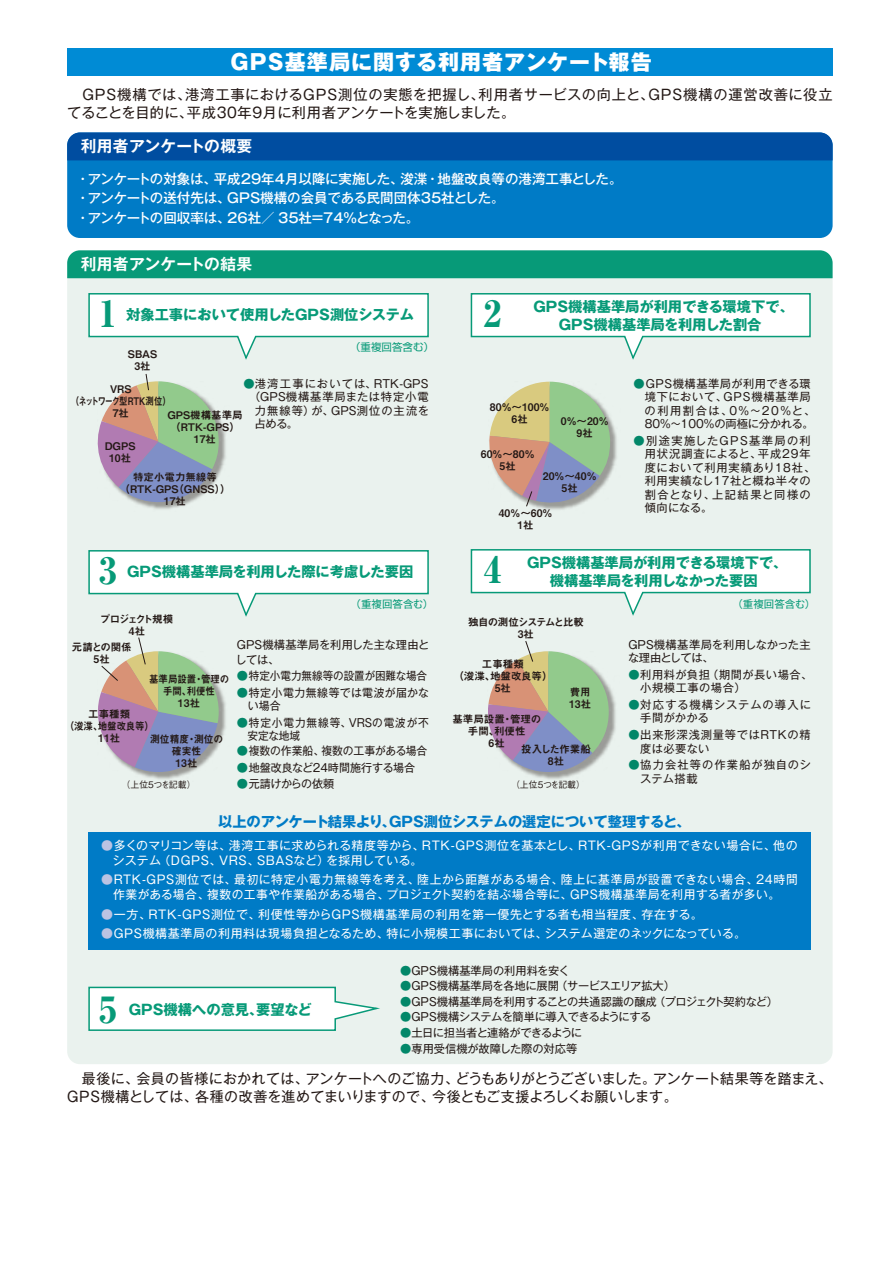
<style>
.page{position:relative;width:893px;height:1263px;background:#fff}
.page>*{position:absolute;margin:0;border:0;box-sizing:border-box;transform-origin:0 0}
.t1{font:800 36.3px "Ryumin Pro";color:#079a78}
.t2{font:800 21px "Gothic MB101 Pro";letter-spacing:.05em;color:#fff}
.t3{font:700 15.75px "Gothic MB101 Pro De";letter-spacing:.02em;color:#fff}
.t4{font:700 14.25px "Gothic MB101 Pro";color:#079a78}
.t5{font:14.25px/18px "Gothic MB101 Pro";letter-spacing:.005em;color:#231815}
.t6{font:14.25px/18px "Gothic MB101 Pro";letter-spacing:.05em;color:#231815}
.t7{font:700 14.25px "Gothic MB101 Pro";color:#007bc6}
.t8{font:500 13.5px/19.5px "Gothic MB101 Pro";color:#fff}
.t9{font:12px/15px "Gothic MB101 Pro";letter-spacing:.045em;color:#fff}
.t10{font:11.25px/15px "Gothic MB101 Pro";color:#231815}
.t11{font:11.25px/13.5px "Gothic MB101 Pro";letter-spacing:.065em;color:#231815}
.t12{font:11.25px/13.5px "Gothic MB101 Pro";letter-spacing:.045em;color:#231815}
.t13{font:11.25px/13.5px "Gothic MB101 Pro";letter-spacing:.09em;color:#231815}
.t14{font:11.25px/13.5px "Gothic MB101 Pro";letter-spacing:.05em;color:#231815}
.t15{font:11.25px "Gothic MB101 Pro";letter-spacing:-.03em;color:#231815}
.t16{font:11.25px/13.5px "Gothic MB101 Pro";letter-spacing:.07em;color:#231815;scale:.95 1}
.t17{font:11.25px/13.5px "Gothic MB101 Pro";letter-spacing:.08em;color:#231815}
.t18{font:11.25px/13.5px "Gothic MB101 Pro";letter-spacing:.035em;color:#231815}
.t19{font:11.25px "Gothic MB101 Pro";color:#231815;scale:.94 1}
.t20{font:11.25px "Gothic MB101 Pro";color:#231815;scale:.96 1}
.t21{font:11.25px "Gothic MB101 Pro";letter-spacing:-.065em;color:#231815}
.t22{font:11.25px "Gothic MB101 Pro";letter-spacing:.07em;color:#231815}
.t23{font:10.5px/12px "Midashi Go Pro MB31";color:#231815;text-align:center}
.t24{font:10.5px/12px "Midashi Go Pro MB31";color:#231815;text-align:center;scale:.9 1}
.t25{font:10.5px "Gothic MB101 Pro";color:#079a78}
.t26{font:10.5px/12px "Midashi Go Pro MB31";color:#231815;text-align:center;scale:.93 1}
.t27{font:10.5px/12px "Midashi Go Pro MB31";letter-spacing:-.08em;color:#231815;text-align:center}
.t28{font:10.5px/12px "Midashi Go Pro MB31";letter-spacing:-.09em;color:#231815;text-align:center}
.t29{font:10.5px "Shin Go Pro";color:#079a78}
.t30{font:500 9px "Gothic BBB Pro";letter-spacing:-.015em;color:#231815}
.s1{color:#028769}
.s2{color:#bbc3e3}
</style>
<div class="page">
<div style="left:67px;top:268px;width:766px;height:796px;background:#eaf2ee;border-radius:13px"></div>
<div style="left:89px;top:832px;width:722px;height:117px;background:#007bc6"></div>
<div style="left:67px;top:48px;width:765px;height:27px;background:#008bd5"></div>
<div style="left:67px;top:132px;width:766px;height:106px;background:#007bc6;border-radius:13px"></div>
<div style="left:67px;top:132px;width:766px;height:28px;background:#004da0"></div>
<div style="left:67px;top:250px;width:766px;height:28px;background:#079a78"></div>
<svg style="left:88px;top:293px;width:341px;height:67px"></svg>
<svg style="left:88px;top:550px;width:341px;height:67px"></svg>
<svg style="left:88px;top:986px;width:292px;height:45px;background:#e9f5f2"></svg>
<svg style="left:470px;top:293px;width:341px;height:67px"></svg>
<svg style="left:470px;top:549px;width:341px;height:67px"></svg>
<img style="left:219px;top:416px;width:7px;height:59px">
<img style="left:147px;top:686px;width:79px;height:93px">
<img style="left:545px;top:686px;width:71px;height:93px">
<img style="left:536px;top:381px;width:81px;height:129px">
<svg style="left:97px;top:373px;width:122px;height:136px"></svg>
<svg style="left:489px;top:382px;width:121px;height:125px"></svg>
<svg style="left:97px;top:637px;width:122px;height:140px"></svg>
<svg style="left:488px;top:641px;width:121px;height:137px"></svg>
<h2 class="t2" style="left:230px;top:44px;width:423px">GPS基準局に関する利用者アンケート報告</h2>
<p class="t6" style="left:67px;top:84px;width:767px">　GPS機構では、港湾工事におけるGPS測位の実態を把握し、利用者サービスの向上と、GPS機構の運営改善に役立てることを目的に、平成30年9月に利用者アンケートを実施しました。</p>
<h3 class="t3" style="left:81px;top:133px;width:173px">利用者アンケートの概要</h3>
<p class="t8" style="left:76px;top:167px;width:548px">・アンケートの対象は、平成29年4月以降に実施した、浚渫・地盤改良等の港湾工事とした。・アンケートの送付先は、GPS機構の会員である民間団体35社とした。<br>・アンケートの回収率は、26社／ 35社＝74％となった。</p>
<h3 class="t3" style="left:81px;top:251px;width:173px">利用者アンケートの結果</h3>
<h1 class="t1" style="left:99px;top:285px;width:20px">1</h1>
<h1 class="t1" style="left:483px;top:285px;width:20px">2</h1>
<p class="t4" style="left:126px;top:303px;width:289px">対象工事において使用したGPS測位システム</p>
<p class="t23" style="left:128px;top:347px;width:31px">SBAS<br>3社</p>
<p class="t29" style="left:350px;top:338px;width:85px">（重複回答含む）</p>
<p class="t4" style="left:533px;top:295px;width:262px">GPS機構基準局が利用できる環境下で、</p>
<p class="t4" style="left:559px;top:312px;width:204px">GPS機構基準局を利用した割合</p>
<p class="t13" style="left:243px;top:375px;width:187px"><span class="s1">●</span>港湾工事においては、RTK-GPS</p>
<p class="t22" style="left:249px;top:388px;width:181px">（GPS機構基準局または特定小電</p>
<p class="t13" style="left:255px;top:402px;width:176px">力無線等）が、GPS測位の主流を</p>
<p class="t10" style="left:255px;top:415px;width:45px">占める。</p>
<p class="t23" style="left:71px;top:382px;width:101px">VRS<br>（ネットワーク型RTK測位）<br>7社</p>
<p class="t23" style="left:167px;top:407px;width:77px">GPS機構基準局（RTK-GPS）<br>17社</p>
<p class="t23" style="left:105px;top:438px;width:32px">DGPS<br>10社</p>
<p class="t23" style="left:120px;top:470px;width:113px">特定小電力無線等（RTK-GPS（GNSS））<br>17社</p>
<h1 class="t1" style="left:99px;top:542px;width:20px">3</h1>
<p class="t4" style="left:127px;top:560px;width:288px">GPS機構基準局を利用した際に考慮した要因</p>
<p class="t23" style="left:490px;top:400px;width:61px">80％～100％<br>6社</p>
<p class="t23" style="left:561px;top:413px;width:50px">0％～20％<br>9社</p>
<p class="t23" style="left:543px;top:468px;width:55px">20％～40％<br>5社</p>
<p class="t23" style="left:499px;top:506px;width:55px">40％～60％<br>1社</p>
<p class="t23" style="left:481px;top:447px;width:55px">60％～80％<br>5社</p>
<p class="t12" style="left:645px;top:375px;width:172px;text-indent:-11px"><span class="s1">●</span>GPS機構基準局が利用できる環境下において、GPS機構基準局の利用割合は、0％～20％と、<br>80％～100％の両極に分かれる。</p>
<p class="t11" style="left:645px;top:432px;width:172px;text-indent:-11px"><span class="s1">●</span>別途実施したGPS基準局の利用状況調査によると、平成29年度において利用実績あり18社、利用実績なし17社と概ね半々の割合となり、上記結果と同様の傾向になる。</p>
<h1 class="t1" style="left:483px;top:541px;width:20px">4</h1>
<p class="t4" style="left:527px;top:551px;width:262px">GPS機構基準局が利用できる環境下で、</p>
<p class="t4" style="left:550px;top:568px;width:209px">機構基準局を利用しなかった要因</p>
<p class="t25" style="left:351px;top:595px;width:84px">（重複回答含む）</p>
<p class="t25" style="left:732px;top:595px;width:84px">（重複回答含む）</p>
<p class="t28" style="left:100px;top:612px;width:75px">プロジェクト規模<br>4社</p>
<p class="t27" style="left:468px;top:615px;width:117px">独自の測位システムと比較<br>3社</p>
<p class="t10" style="left:236px;top:636px;width:195px">GPS機構基準局を利用した主な理由としては、</p>
<p class="t19" style="left:237px;top:667px;width:204px"><span class="s1">●</span>特定小電力無線等の設置が困難な場合</p>
<p class="t18" style="left:237px;top:684px;width:194px"><span class="s1">●</span>特定小電力無線等では電波が届かな　い場合</p>
<p class="t16" style="left:237px;top:714px;width:203px"><span class="s1">●</span>特定小電力無線等、VRSの電波が不　安定な地域</p>
<p class="t20" style="left:237px;top:742px;width:200px"><span class="s1">●</span>複数の作業船、複数の工事がある場合</p>
<p class="t10" style="left:237px;top:759px;width:180px"><span class="s1">●</span>地盤改良など24時間施行する場合</p>
<p class="t15" style="left:237px;top:775px;width:99px"><span class="s1">●</span>元請けからの依頼</p>
<p class="t23" style="left:72px;top:640px;width:61px">元請との関係<br>5社</p>
<p class="t23" style="left:453px;top:657px;width:101px">工事種類<br>（浚渫、地盤改良等）<br>5社</p>
<p class="t24" style="left:149px;top:671px;width:90px">基準局設置・管理の手間、利便性<br>13社</p>
<p class="t26" style="left:150px;top:732px;width:80px">測位精度・測位の確実性<br>13社</p>
<p class="t23" style="left:569px;top:685px;width:24px;text-align:left">費用<br>13社</p>
<p class="t23" style="left:521px;top:742px;width:71px">投入した作業船<br>8社</p>
<p class="t23" style="left:65px;top:706px;width:91px">工事種類<br>（浚渫、地盤改良等）<br>11社</p>
<p class="t23" style="left:452px;top:712px;width:90px">基準局設置・管理の手間、利便性<br>6社</p>
<p class="t30" style="left:122px;top:777px;width:76px">（上位5つを記載）</p>
<p class="t30" style="left:511px;top:777px;width:76px">（上位5つを記載）</p>
<p class="t10" style="left:628px;top:636px;width:184px;line-height:13.5px">GPS機構基準局を利用しなかった主な理由としては、</p>
<p class="t14" style="left:628px;top:666px;width:186px"><span class="s1">●</span>利用料が負担（期間が長い場合、　小規模工事の場合）</p>
<p class="t17" style="left:628px;top:696px;width:184px"><span class="s1">●</span>対応する機構システムの導入に　手間がかかる</p>
<p class="t14" style="left:628px;top:726px;width:184px"><span class="s1">●</span>出来形深浅測量等ではRTKの精　度は必要ない</p>
<p class="t13" style="left:640px;top:756px;width:172px;text-indent:-12px"><span class="s1">●</span>協力会社等の作業船が独自のシステム搭載</p>
<p class="t7" style="left:218px;top:809px;width:474px">以上のアンケート結果より、GPS測位システムの選定について整理すると、</p>
<p class="t9" style="left:113px;top:836px;width:687px;text-indent:-11px"><span class="s2">●</span>多くのマリコン等は、港湾工事に求められる精度等から、RTK-GPS測位を基本とし、RTK-GPSが利用できない場合に、他のシステム（DGPS、VRS、SBASなど）を採用している。</p>
<p class="t9" style="left:101px;top:870px;width:698px;text-align:center"><span class="s2">●</span>RTK-GPS測位では、最初に特定小電力無線等を考え、陸上から距離がある場合、陸上に基準局が設置できない場合、24時間作業がある場合、複数の工事や作業船がある場合、プロジェクト契約を結ぶ場合等に、GPS機構基準局を利用する者が多い。</p>
<p class="t9" style="left:101px;top:905px;width:603px"><span class="s2">●</span>一方、RTK-GPS測位で、利便性等からGPS機構基準局の利用を第一優先とする者も相当程度、存在する。</p>
<p class="t9" style="left:101px;top:924px;width:646px"><span class="s2">●</span>GPS機構基準局の利用料は現場負担となるため、特に小規模工事においては、システム選定のネックになっている。</p>
<p class="t10" style="left:400px;top:961px;width:171px"><span class="s1">●</span>GPS機構基準局の利用料を安く</p>
<p class="t10" style="left:400px;top:977px;width:276px"><span class="s1">●</span>GPS機構基準局を各地に展開（サービスエリア拡大）</p>
<p class="t10" style="left:400px;top:992px;width:379px"><span class="s1">●</span>GPS機構基準局を利用することの共通認識の醸成（プロジェクト契約など）</p>
<p class="t15" style="left:400px;top:1008px;width:253px"><span class="s1">●</span>GPS機構システムを簡単に導入できるようにする</p>
<p class="t21" style="left:400px;top:1023px;width:183px"><span class="s1">●</span>土日に担当者と連絡ができるように</p>
<p class="t10" style="left:400px;top:1039px;width:179px"><span class="s1">●</span>専用受信機が故障した際の対応等</p>
<p class="t5" style="left:67px;top:1067px;width:767px">　最後に、会員の皆様におかれては、アンケートへのご協力、どうもありがとうございました。アンケート結果等を踏まえ、<br>GPS機構としては、各種の改善を進めてまいりますので、今後ともご支援よろしくお願いします。</p>
<h1 class="t1" style="left:99px;top:981px;width:20px">5</h1>
<p class="t4" style="left:129px;top:997px;width:184px">GPS機構への意見、要望など</p>
</div>
